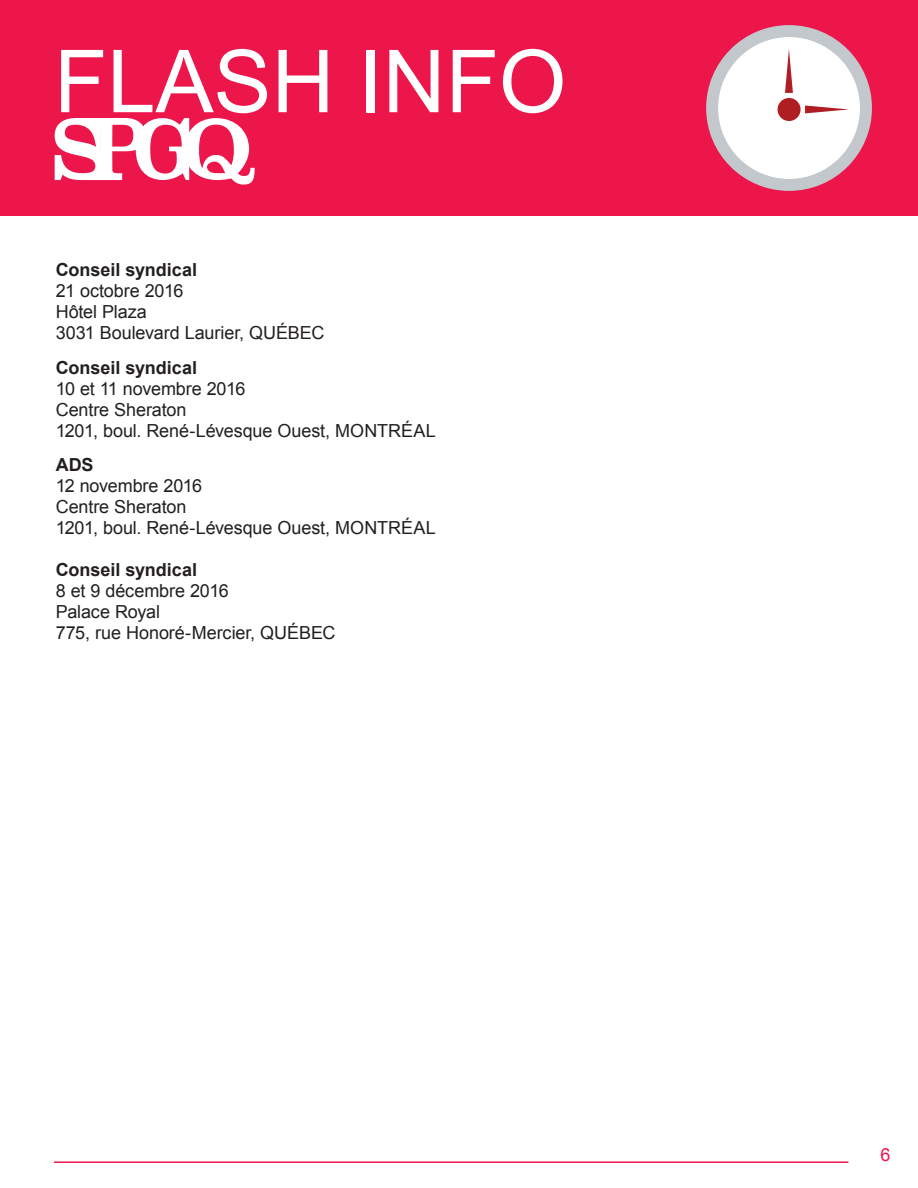
<style>
.page{position:relative;width:918px;height:1188px;background:#fff}
.page>*{position:absolute;margin:0;border:0;box-sizing:border-box;transform-origin:0 0}
.t1{font:87px "Arial";color:#fff}
.t2{font:18px/21px "Arial";letter-spacing:-.005em;color:#231f20}
.t3{font:700 18px "Arial";color:#231f20}
.t4{font:18px "Arial";color:#ed154e}
</style>
<div class="page">
<div style="left:0;top:0;width:918px;height:216px;background:#ed164b"></div>
<svg style="left:55px;top:118px;width:200px;height:67px"></svg>
<div style="left:712px;top:31px;width:154px;height:154px;background:#fff;border-radius:50%"></div>
<div style="left:706px;top:25px;width:166px;height:166px;border:12px solid #c2c8cc;border-radius:50%"></div>
<svg style="left:785px;top:49px;width:8px;height:44px"></svg>
<svg style="left:805px;top:105px;width:44px;height:8px"></svg>
<div style="left:778px;top:98px;width:23px;height:23px;background:#af1e22;border-radius:50%"></div>
<hr style="left:54px;top:1161px;width:794px;height:2px;background:#ed154e">
<h1 class="t1" style="left:54px;top:25px;width:514px">flash info</h1>
<p class="t3" style="left:56px;top:258px;width:143px">Conseil syndical</p>
<p class="t2" style="left:56px;top:281px;width:270px">21 octobre 2016<br>H ôtel Plaza<br>3031 Boulevard Laurier, QUÉBEC</p>
<p class="t3" style="left:56px;top:356px;width:143px">Conseil syndical</p>
<p class="t2" style="left:56px;top:378px;width:382px">10 et 11 novembre 2016<br>Centre Sheraton<br>1201, boul. René-Lévesque Ouest, MONTRÉAL</p>
<p class="t3" style="left:56px;top:453px;width:39px">ADS</p>
<p class="t2" style="left:56px;top:476px;width:382px">12 novembre 2016<br>Centre Sheraton<br>1201, boul. René-Lévesque Ouest, MONTRÉAL</p>
<p class="t3" style="left:56px;top:558px;width:143px">Conseil syndical</p>
<p class="t2" style="left:56px;top:581px;width:281px">8 et 9 décembre 2016<br>Palace Royal<br>775, rue Honoré-Mercier, QUÉBEC</p>
<p class="t4" style="left:880px;top:1142px;width:12px">6</p>
</div>
